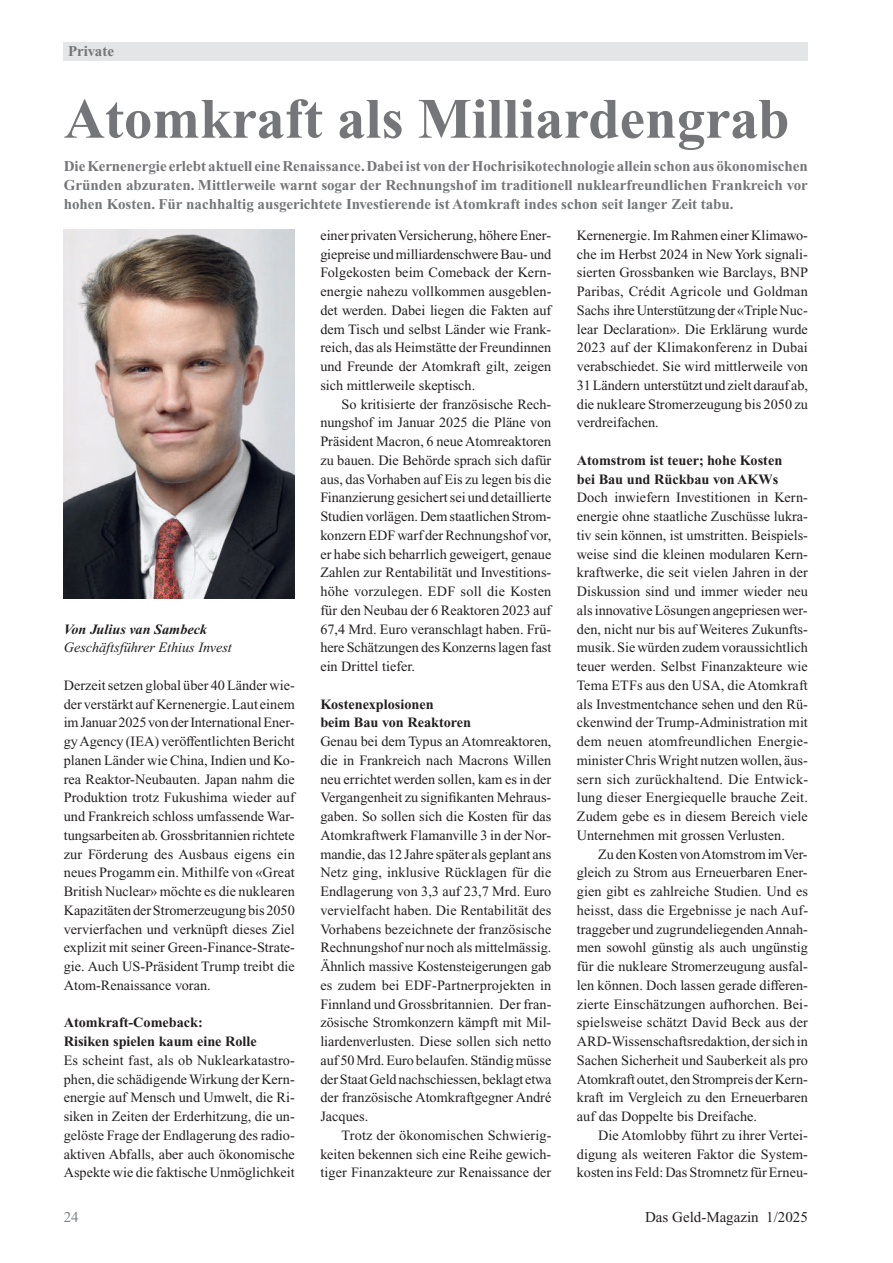
<style>
.page{position:relative;width:893px;height:1263px;background:#fff}
.page>*{position:absolute;margin:0;border:0;box-sizing:border-box;transform-origin:0 0}
.t1{font:700 57px "Times New Roman PS Std";color:#757679}
.t2{font:700 15px/18.8px "Times New Roman PS Std";color:#757679;text-align:justify}
.t3{font:15px "Times New Roman PS Std";color:#231f20}
.t4{font:15px "Times New Roman PS Std";color:#808285}
.t5{font:14.25px/18.8px "Times New Roman PS Std";color:#231f20;text-align:justify}
.t6{font:700 14.25px "Times New Roman PS Std";color:#231f20}
.t7{font:italic 14.25px "Times New Roman PS Std";color:#231f20}
.t8{font:italic 700 14.25px "Times New Roman PS Std";color:#231f20}
</style>
<div class="page">
<div style="left:64px;top:43px;width:744px;height:18px;background:#e4e5e7"></div>
<img style="left:64px;top:230px;width:231px;height:369px">
<p class="t2" style="left:68px;top:44px;width:48px">Private</p>
<p class="t1" style="left:64px;top:100px;width:727px">Atomkraft als Milliardengrab</p>
<p class="t2" style="left:64px;top:159px;width:746px">Die Kernenergie erlebt aktuell eine Renaissance. Dabei ist von der Hochrisikotechnologie allein schon aus ökonomischen Gründen abzuraten. Mittlerweile warnt sogar der Rechnungshof im traditionell nuklearfreundlichen Frankreich vor hohen Kosten. Für nachhaltig ausgerichtete Investierende ist Atomkraft indes schon seit langer Zeit tabu.</p>
<p class="t8" style="left:64px;top:624px;width:145px">Von Julius van Sambeck</p>
<p class="t7" style="left:64px;top:642px;width:170px">Geschäftsführer Ethius Invest</p>
<p class="t5" style="left:64px;top:677px;width:233px">Derzeit setzen global über 40 Länder wie&shy;der verstärkt auf Kernenergie. Laut einem im Januar 2025 von der International Ener&shy;gy Agency (IEA) veröffentlichten Bericht planen Länder wie China, Indien und Ko&shy;rea Reaktor-Neubauten. Japan nahm die Produktion trotz Fukushima wieder auf und Frankreich schloss umfassende War&shy;tungsarbeiten ab. Grossbritannien richtete zur Förderung des Ausbaus eigens ein neues Progamm ein. Mithilfe von «Great British Nuclear» möchte es die nuklearen Kapazitäten der Stromerzeugung bis 2050 vervierfachen und verknüpft dieses Ziel explizit mit seiner Green-Finance-Strate&shy;gie. Auch US-Präsident Trump treibt die Atom-Renaissance voran.</p>
<p class="t6" style="left:64px;top:1018px;width:141px">Atomkraft-Comeback:</p>
<p class="t6" style="left:64px;top:1037px;width:195px">Risiken spielen kaum eine Rolle</p>
<p class="t5" style="left:64px;top:1052px;width:233px">Es scheint fast, als ob Nuklearkatastro&shy;phen, die schädigende Wirkung der Kern&shy;energie auf Mensch und Umwelt, die Ri&shy;siken in Zeiten der Erderhitzung, die un&shy;gelöste Frage der Endlagerung des radio&shy;aktiven Abfalls, aber auch ökonomische Aspekte wie die faktische Unmöglichkeit</p>
<p class="t5" style="left:320px;top:227px;width:233px">einer privaten Versicherung, höhere Ener&shy;giepreise und milliardenschwere Bau- und Folgekosten beim Comeback der Kern&shy;energie nahezu vollkommen ausgeblen&shy;det werden. Dabei liegen die Fakten auf dem Tisch und selbst Länder wie Frank&shy;reich, das als Heimstätte der Freundinnen und Freunde der Atomkraft gilt, zeigen sich mittlerweile skeptisch.</p>
<p class="t5" style="left:320px;top:396px;width:233px;text-indent:21px">So kritisierte der französische Rech&shy;nungshof im Januar 2025 die Pläne von Präsident Macron, 6 neue Atomreaktoren zu bauen. Die Behörde sprach sich dafür aus, das Vorhaben auf Eis zu legen bis die Finanzierung gesichert sei und detaillierte Studien vorlägen. Dem staatlichen Strom&shy;konzern EDF warf der Rechnungshof vor, er habe sich beharrlich geweigert, genaue Zahlen zur Rentabilität und Investitions&shy;höhe vorzulegen. EDF soll die Kosten für den Neubau der 6 Reaktoren 2023 auf 67,4 Mrd. Euro veranschlagt haben. Frü&shy;here Schätzungen des Konzerns lagen fast ein Drittel tiefer.</p>
<p class="t6" style="left:320px;top:699px;width:115px">Kostenexplosionen</p>
<p class="t6" style="left:320px;top:718px;width:152px">beim Bau von Reaktoren</p>
<p class="t5" style="left:320px;top:733px;width:233px">Genau bei dem Typus an Atomreaktoren, die in Frankreich nach Macrons Willen neu errichtet werden sollen, kam es in der Vergangenheit zu signifikanten Mehraus&shy;gaben. So sollen sich die Kosten für das Atomkraftwerk Flamanville 3 in der Nor&shy;mandie, das 12 Jahre später als geplant ans Netz ging, inklusive Rücklagen für die Endlagerung von 3,3 auf 23,7 Mrd. Euro vervielfacht haben. Die Rentabilität des Vorhabens bezeichnete der französische Rechnungshof nur noch als mittelmässig.<br>Ähnlich massive Kostensteigerungen gab es zudem bei EDF-Partnerprojekten in Finnland und Grossbritannien. Der fran&shy;zösische Stromkonzern kämpft mit Mil&shy;liardenverlusten. Diese sollen sich netto auf 50 Mrd. Euro belaufen. Ständig müsse der Staat Geld nachschiessen, beklagt etwa der französische Atomkraftgegner André Jacques.</p>
<p class="t5" style="left:320px;top:1127px;width:233px;text-indent:21px">Trotz der ökonomischen Schwierig&shy;keiten bekennen sich eine Reihe gewich&shy;tiger Finanzakteure zur Renaissance der</p>
<p class="t5" style="left:577px;top:227px;width:233px">Kernenergie. Im Rahmen einer Klimawo&shy;che im Herbst 2024 in New York signali&shy;sierten Grossbanken wie Barclays, BNP Paribas, Crédit Agricole und Goldman Sachs ihre Unterstützung der «Triple Nuc - lear Declaration». Die Erklärung wurde 2023 auf der Klimakonferenz in Dubai verabschiedet. Sie wird mittlerweile von 31 Ländern unterstützt und zielt darauf ab, die nukleare Stromerzeugung bis 2050 zu verdreifachen.</p>
<p class="t6" style="left:577px;top:455px;width:207px">Atomstrom ist teuer; hohe Kosten</p>
<p class="t6" style="left:577px;top:474px;width:203px">bei Bau und Rückbau von AKWs</p>
<p class="t5" style="left:577px;top:489px;width:233px">Doch inwiefern Investitionen in Kern&shy;energie ohne staatliche Zuschüsse lukra&shy;tiv sein können, ist umstritten. Beispiels&shy;weise sind die kleinen modularen Kern&shy;kraftwerke, die seit vielen Jahren in der Diskussion sind und immer wieder neu als innovative Lösungen angepriesen wer&shy;den, nicht nur bis auf Weiteres Zukunfts&shy;musik. Sie würden zudem voraussichtlich teuer werden. Selbst Finanzakteure wie Tema ETFs aus den USA, die Atomkraft als Investmentchance sehen und den Rü&shy;ckenwind der Trump-Administration mit dem neuen atomfreundlichen Energie&shy;minister Chris Wright nutzen wollen, äus&shy;sern sich zurückhaltend. Die Entwick&shy;lung dieser Energiequelle brauche Zeit.<br>Zudem gebe es in diesem Bereich viele Unternehmen mit grossen Verlusten.</p>
<p class="t5" style="left:577px;top:846px;width:233px;text-indent:21px">Zu den Kosten von Atomstrom im Ver&shy;gleich zu Strom aus Erneuerbaren Ener&shy;gien gibt es zahlreiche Studien. Und es heisst, dass die Ergebnisse je nach Auf&shy;traggeber und zugrundeliegenden Annah&shy;men sowohl günstig als auch ungünstig für die nukleare Stromerzeugung ausfal&shy;len können. Doch lassen gerade differen&shy;zierte Einschätzungen aufhorchen. Bei&shy;spielsweise schätzt David Beck aus der ARD-Wissenschaftsredaktion, der sich in Sachen Sicherheit und Sauberkeit als pro Atomkraft outet, den Strompreis der Kern&shy;kraft im Vergleich zu den Erneuerbaren auf das Doppelte bis Dreifache.</p>
<p class="t5" style="left:577px;top:1127px;width:233px;text-indent:21px">Die Atomlobby führt zu ihrer Vertei&shy;digung als weiteren Faktor die System&shy;kosten ins Feld: Das Stromnetz für Erneu-</p>
<p class="t4" style="left:64px;top:1212px;width:16px">24</p>
<p class="t3" style="left:645px;top:1212px;width:164px">Das Geld-Magazin 1/2025</p>
</div>
